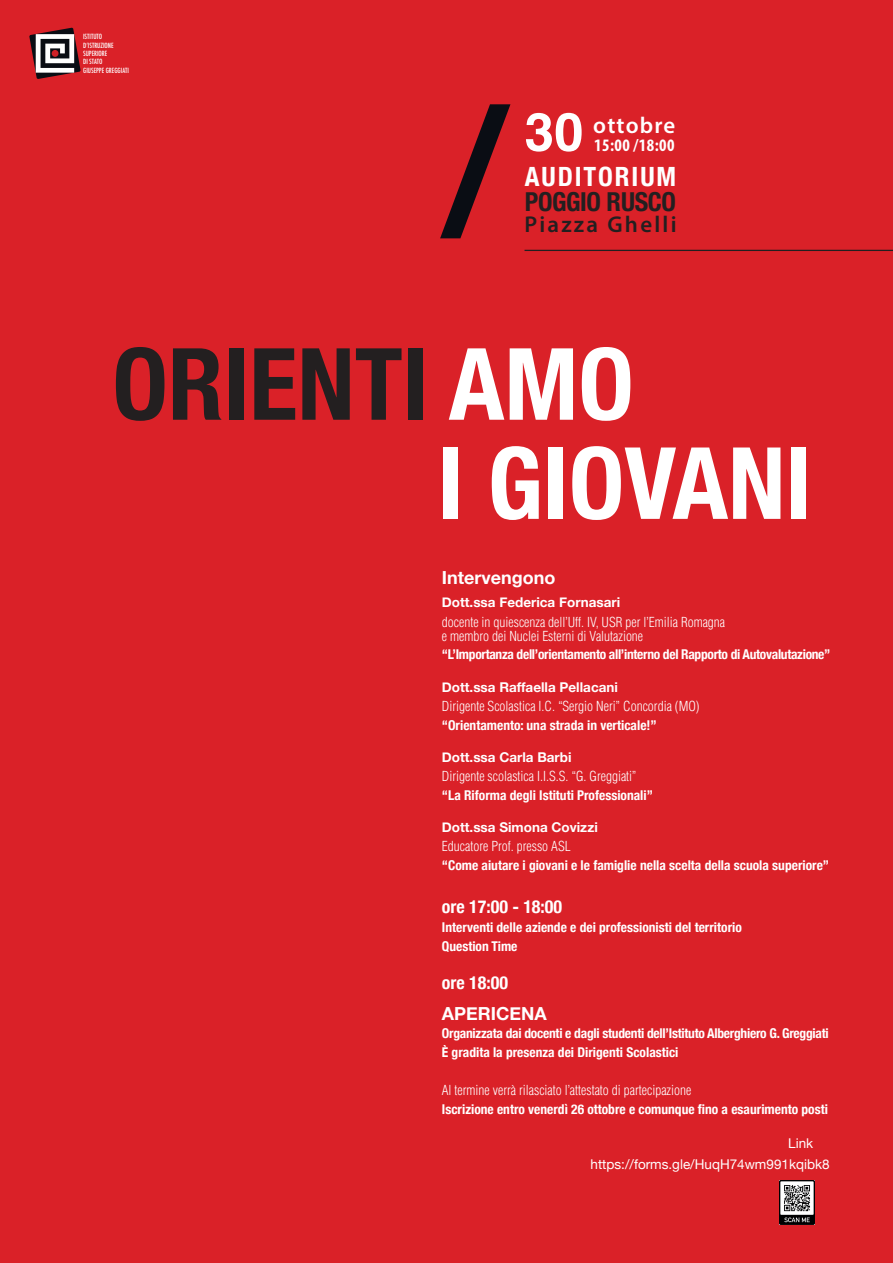
<style>
.page{position:relative;width:893px;height:1263px;background:#fff}
.page>*{position:absolute;margin:0;border:0;box-sizing:border-box;transform-origin:0 0}
.t1{font:700 179.4px "Helvetica Neue";color:#0a0d14}
.t2{font:700 condensed 99.9px/99.1px "Helvetica Neue";color:#fff}
.t3{font:700 53.1px "Helvetica";color:#fff}
.t4{font:700 condensed 26.55px "Helvetica Neue";letter-spacing:.07em;color:#fff}
.t5{font:700 condensed 26.1px "Helvetica Neue";letter-spacing:-.015em;color:#231f20}
.t6{font:600 22.95px "Myriad Pro";letter-spacing:.1em;color:#231f20}
.t7{font:600 22.95px "Myriad Pro";letter-spacing:.05em;color:#fff}
.t8{font:700 condensed 18px "Helvetica Neue";color:#fff}
.t9{font:700 18px "Helvetica Neue";color:#fff}
.t10{font:700 condensed 17.55px "Myriad Pro";letter-spacing:.03em;color:#fff}
.t11{font:700 condensed 13.5px/18.9px "Helvetica Neue";color:#fff}
.t12{font:300 condensed 13.5px/14px "Helvetica LT Std";color:#fff}
.t13{font:700 condensed 13.5px/18.9px "Helvetica Neue";letter-spacing:-.02em;color:#fff}
.t14{font:700 13.5px "Helvetica Neue";color:#fff}
.t15{font:13.5px/21px "Helvetica Neue";color:#fff}
.t16{font:500 condensed 6.9px/8.4px "Futura";color:#fff}
.s1{color:#231f20}
</style>
<div class="page">
<div style="left:0;top:0;width:892px;height:1263px;background:#da2128"></div>
<hr style="left:524px;top:250px;width:369px;height:1px;background:#231f20">
<img style="left:779px;top:1181px;width:35px;height:43px">
<svg style="left:29px;top:28px;width:52px;height:51px"></svg>
<p class="t16" style="left:83px;top:32px;width:47px">ISTITUTO<br>DʼISTRUZIONE<br>SUPERIORE<br>DI STATO<br>GIUSEPPE GREGGIATI</p>
<h1 class="t1" style="left:442px;top:31px;width:68px">/</h1>
<h3 class="t3" style="left:525px;top:89px;width:61px">30</h3>
<h3 class="t7" style="left:593px;top:110px;width:84px">ottobre</h3>
<p class="t10" style="left:594px;top:134px;width:82px">15:00 /18:00</p>
<h3 class="t4" style="left:525px;top:155px;width:153px">AUDITORIUM</h3>
<h3 class="t6" style="left:524px;top:210px;width:154px">Piazza Ghelli</h3>
<h3 class="t5" style="left:525px;top:180px;width:153px">POGGIO RUSCO</h3>
<h2 class="t2" style="left:438px;top:328px;width:375px;text-indent:-325px"><span class="s1">ORIENTI</span> AMO<br>I GIOVANI</h2>
<h3 class="t9" style="left:442px;top:564px;width:115px">Intervengono</h3>
<p class="t14" style="left:442px;top:592px;width:180px">Dott.ssa Federica Fornasari</p>
<p class="t12" style="left:442px;top:615px;width:285px">docente in quiescenza dell’Uff. IV, USR per l’Emilia Romagna e membro dei Nuclei Esterni di Valutazione</p>
<p class="t13" style="left:442px;top:644px;width:390px">“L’Importanza dell’orientamento all’interno del Rapporto di Autovalutazione”</p>
<p class="t14" style="left:442px;top:676px;width:178px">Dott.ssa Raffaella Pellacani</p>
<p class="t12" style="left:442px;top:699px;width:259px">Dirigente Scolastica I.C. “Sergio Neri” Concordia (MO)</p>
<p class="t11" style="left:442px;top:714px;width:216px">“Orientamento: una strada in verticale!”</p>
<p class="t14" style="left:442px;top:746px;width:131px">Dott.ssa Carla Barbi</p>
<p class="t12" style="left:442px;top:769px;width:196px">Dirigente scolastica I.I.S.S. “G. Greggiati”</p>
<p class="t11" style="left:442px;top:784px;width:213px">“La Riforma degli Istituti Professionali”</p>
<p class="t14" style="left:442px;top:817px;width:157px">Dott.ssa Simona Covizzi</p>
<p class="t12" style="left:442px;top:839px;width:130px">Educatore Prof. presso ASL</p>
<p class="t11" style="left:442px;top:855px;width:389px">“Come aiutare i giovani e le famiglie nella scelta della scuola superiore”</p>
<h3 class="t8" style="left:442px;top:892px;width:122px">ore 17:00 - 18:00</h3>
<p class="t11" style="left:442px;top:917px;width:301px">Interventi delle aziende e dei professionisti del territorio<br>Question Time</p>
<h3 class="t8" style="left:442px;top:968px;width:68px">ore 18:00</h3>
<h3 class="t9" style="left:442px;top:999px;width:106px">APERICENA</h3>
<p class="t13" style="left:442px;top:1023px;width:388px">Organizzata dai docenti e dagli studenti dell’Istituto Alberghiero G. Greggiati<br>È gradita la presenza dei Dirigenti Scolastici</p>
<p class="t12" style="left:442px;top:1083px;width:251px">Al termine verrà rilasciato l’attestato di partecipazione</p>
<p class="t11" style="left:442px;top:1099px;width:388px">Iscrizione entro venerdì 26 ottobre e comunque fino a esaurimento posti</p>
<p class="t15" style="left:591px;top:1134px;width:240px;text-indent:198px">Link https://forms.gle/HuqH74wm991kqibk8</p>
</div>
